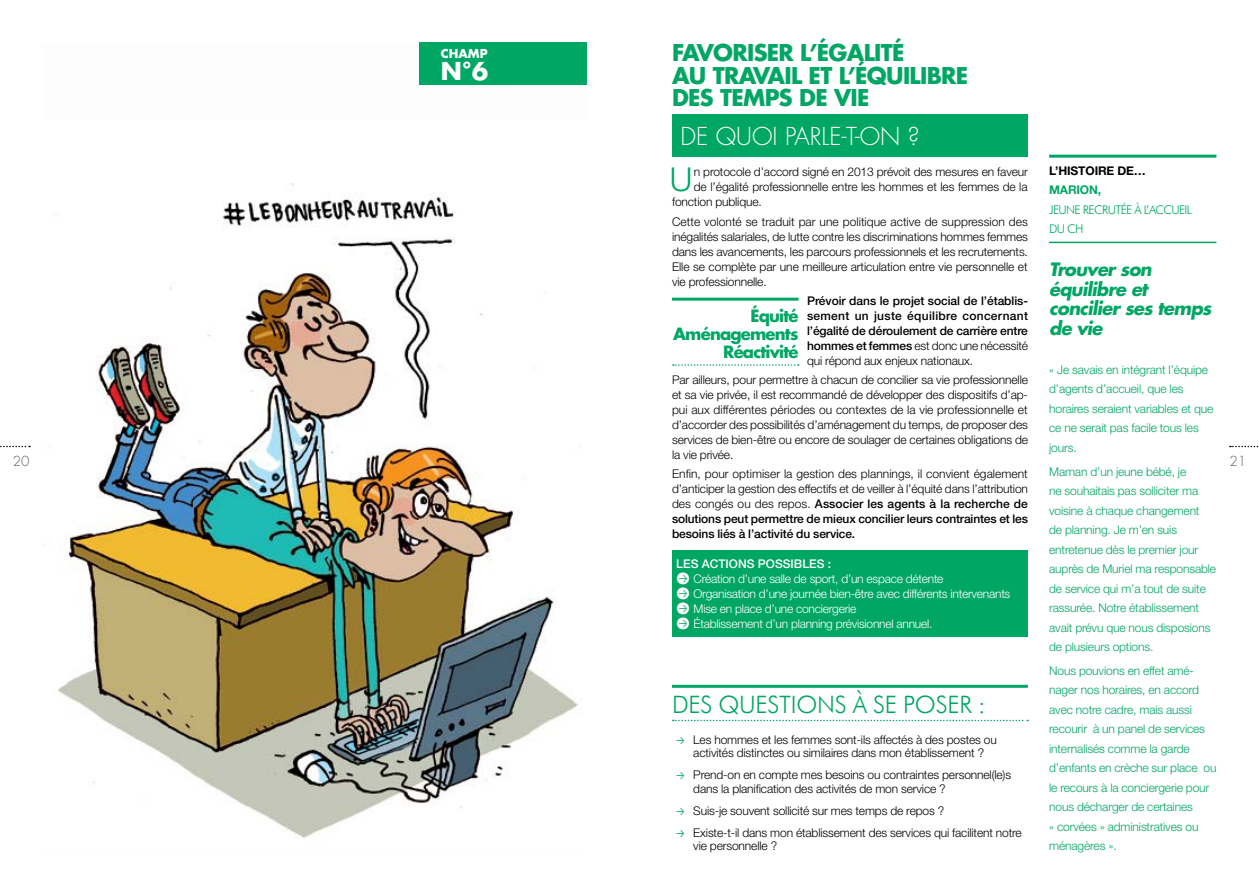
<style>
.page{position:relative;width:1259px;height:893px;background:#fff}
.page>*{position:absolute;margin:0;border:0;box-sizing:border-box;transform-origin:0 0}
.t1{font:300 33px "Helvetica Neue LT Std";color:#00a664}
.t2{font:300 24px "Futura BT";letter-spacing:-.01em;color:#00a664}
.t3{font:300 24px "Futura Std";color:#fff}
.t4{font:700 24px "Futura Std";color:#fff}
.t5{font:700 22.5px/22.5px "Futura Std";letter-spacing:-.03em;color:#00a664}
.t6{font:italic 700 18px/19.5px "Futura Std";letter-spacing:-.04em;color:#00a664}
.t7{font:700 16.5px/18px "Futura Std";letter-spacing:-.05em;color:#00a664;text-align:right}
.t8{font:300 13.5px "Futura Std";color:#58595b}
.t9{font:300 12px/15px "Helvetica Neue LT Std";letter-spacing:-.01em;color:#000;text-align:justify}
.t10{font:300 12px/19.5px "Helvetica Neue LT Std";letter-spacing:-.01em;color:#00a664}
.t11{font:300 12px/15px "Helvetica Neue LT Std";letter-spacing:-.02em;color:#fff}
.t12{font:500 12px/15px "Helvetica Neue LT Std";letter-spacing:-.01em;color:#000;text-align:justify}
.t13{font:300 12px/19.5px "Futura BT";letter-spacing:-.05em;color:#00a664}
.t14{font:700 12px "Helvetica Neue LT Std";letter-spacing:-.01em;color:#000}
.t15{font:700 12px "Helvetica Neue LT Std";letter-spacing:-.01em;color:#00a664}
.t16{font:700 12px "Futura Std";color:#fff}
.s1{font-weight:300}
.s2{font-weight:500}
.s3{font-family:"Ecam";font-weight:400;font-size:15px}
.s4{font-family:"Ecam";font-weight:400;color:#00a664}
</style>
<div class="page">
<hr style="left:672px;top:685px;width:356px;height:3px;background:#00a664">
<svg style="left:673px;top:720px;width:355px;height:1px"></svg>
<hr style="left:1049px;top:155px;width:167px;height:3px;background:#00a664">
<hr style="left:1049px;top:242px;width:167px;height:1px;background:#00a664">
<hr style="left:672px;top:298px;width:126px;height:3px;background:#00a664">
<svg style="left:673px;top:364px;width:126px;height:2px"></svg>
<div style="left:672px;top:551px;width:356px;height:86px;background:#00a664"></div>
<img style="left:50px;top:183px;width:528px;height:655px">
<div style="left:420px;top:43px;width:167px;height:42px;background:#00a664"></div>
<div style="left:672px;top:114px;width:356px;height:43px;background:#00a664"></div>
<svg style="left:0;top:446px;width:30px;height:1px"></svg>
<svg style="left:1230px;top:446px;width:29px;height:1px"></svg>
<p class="t16" style="left:441px;top:45px;width:48px">CHAMP</p>
<h2 class="t4" style="left:441px;top:55px;width:49px">N°6</h2>
<h3 class="t5" style="left:672px;top:41px;width:298px">FAVORISER L’ÉGALITÉ<br>AU TRAVAIL ET L’ÉQUILIBRE<br>DES TEMPS DE VIE</h3>
<h2 class="t3" style="left:680px;top:122px;width:241px">DE QUOI PARLE-T-ON ?</h2>
<p class="t14" style="left:1049px;top:163px;width:98px">L’HISTOIRE DE…</p>
<p class="t15" style="left:1049px;top:182px;width:54px">MARION,</p>
<p class="t13" style="left:1049px;top:200px;width:144px">JEUNE RECRUTÉE À L’ACCUEIL<br>DU CH</p>
<h3 class="t6" style="left:1049px;top:260px;width:164px">Trouver son équilibre et concilier ses temps de vie</h3>
<p class="t10" style="left:1049px;top:360px;width:166px">« Je savais en intégrant l’équipe d’agents d’accueil, que les horaires seraient variables et que ce ne serait pas facile tous les jours.</p>
<p class="t10" style="left:1049px;top:461px;width:168px">Maman d’un jeune bébé, je<br>ne souhaitais pas solliciter ma voisine à chaque changement<br>de planning. Je m’en suis entretenue dès le premier jour auprès de Muriel ma responsable de service qui m’a tout de suite rassurée. Notre établissement avait prévu que nous disposions de plusieurs options.</p>
<p class="t10" style="left:1049px;top:661px;width:169px">Nous pouvions en effet amé&shy;nager nos horaires, en accord avec notre cadre, mais aussi recourir à un panel de services internalisés comme la garde d’enfants en crèche sur place ou le recours à la conciergerie pour nous décharger de certaines<br>« corvées » administratives ou ménagères ».</p>
<h1 class="t1" style="left:670px;top:159px;width:24px">U</h1>
<p class="t9" style="left:694px;top:164px;width:336px">n protocole d’accord signé en 2013 prévoit des mesures en faveur</p>
<p class="t9" style="left:694px;top:179px;width:335px">de l’égalité professionnelle entre les hommes et les femmes de la</p>
<p class="t9" style="left:672px;top:194px;width:91px">fonction publique.</p>
<p class="t9" style="left:672px;top:214px;width:357px">Cette volonté se traduit par une politique active de suppression des inégalités salariales, de lutte contre les discriminations hommes femmes dans les avancements, les parcours professionnels et les recrutements.<br>Elle se complète par une meilleure articulation entre vie personnelle et vie professionnelle.</p>
<p class="t12" style="left:807px;top:293px;width:222px">Prévoir dans le projet social de l’établis&shy;sement un juste équilibre concernant l’égalité de déroulement de carrière entre hommes et femmes <span class="s1">est donc une nécessité qui répond aux enjeux nationaux.</span></p>
<p class="t9" style="left:672px;top:372px;width:357px">Par ailleurs, pour permettre à chacun de concilier sa vie professionnelle et sa vie privée, il est recommandé de développer des dispositifs d’ap&shy;pui aux différentes périodes ou contextes de la vie professionnelle et d’accorder des possibilités d’aménagement du temps, de proposer des services de bien-être ou encore de soulager de certaines obligations de la vie privée.</p>
<p class="t9" style="left:672px;top:466px;width:357px">Enfin, pour optimiser la gestion des plannings, il convient également d’anticiper la gestion des effectifs et de veiller à l’équité dans l’attribution des congés ou des repos. <span class="s2">Associer les agents à la recherche de solutions peut permettre de mieux concilier leurs contraintes et les besoins liés à l’activité du service.</span></p>
<h3 class="t7" style="left:673px;top:306px;width:127px">Équité<br>Aménagements<br>Réactivité</h3>
<p class="t8" style="left:13px;top:453px;width:18px">20</p>
<p class="t8" style="left:1229px;top:453px;width:18px">21</p>
<p class="t11" style="left:676px;top:556px;width:336px"><span class="s2">LES ACTIONS POSSIBLES :<br></span><span class="s3">&gt;</span> Création d’une salle de sport, d’un espace détente<br><span class="s3">&gt;</span> Organisation d’une journée bien-être avec différents intervenants <span class="s3">&gt;</span> Mise en place d’une conciergerie<br><span class="s3">&gt;</span> Établissement d’un planning prévisionnel annuel.</p>
<h2 class="t2" style="left:672px;top:690px;width:315px">DES QUESTIONS À SE POSER :</h2>
<p class="t9" style="left:676px;top:733px;width:322px;line-height:13.5px;text-align:center"><span class="s4">&gt;</span> Les hommes et les femmes sont-ils affectés à des postes ou activités distinctes ou similaires dans mon établissement ?</p>
<p class="t9" style="left:693px;top:768px;width:319px;line-height:13.5px;text-indent:-17px"><span class="s4">&gt;</span> Prend-on en compte mes besoins ou contraintes personnel(le)s dans la planification des activités de mon service ?</p>
<p class="t9" style="left:676px;top:799px;width:347px;line-height:22px"><span class="s4">&gt;</span> Suis-je souvent sollicité sur mes temps de repos ?<br><span class="s4">&gt;</span> Existe-t-il dans mon établissement des services qui facilitent notre</p>
<p class="t9" style="left:693px;top:838px;width:85px">vie personnelle ?</p>
</div>
